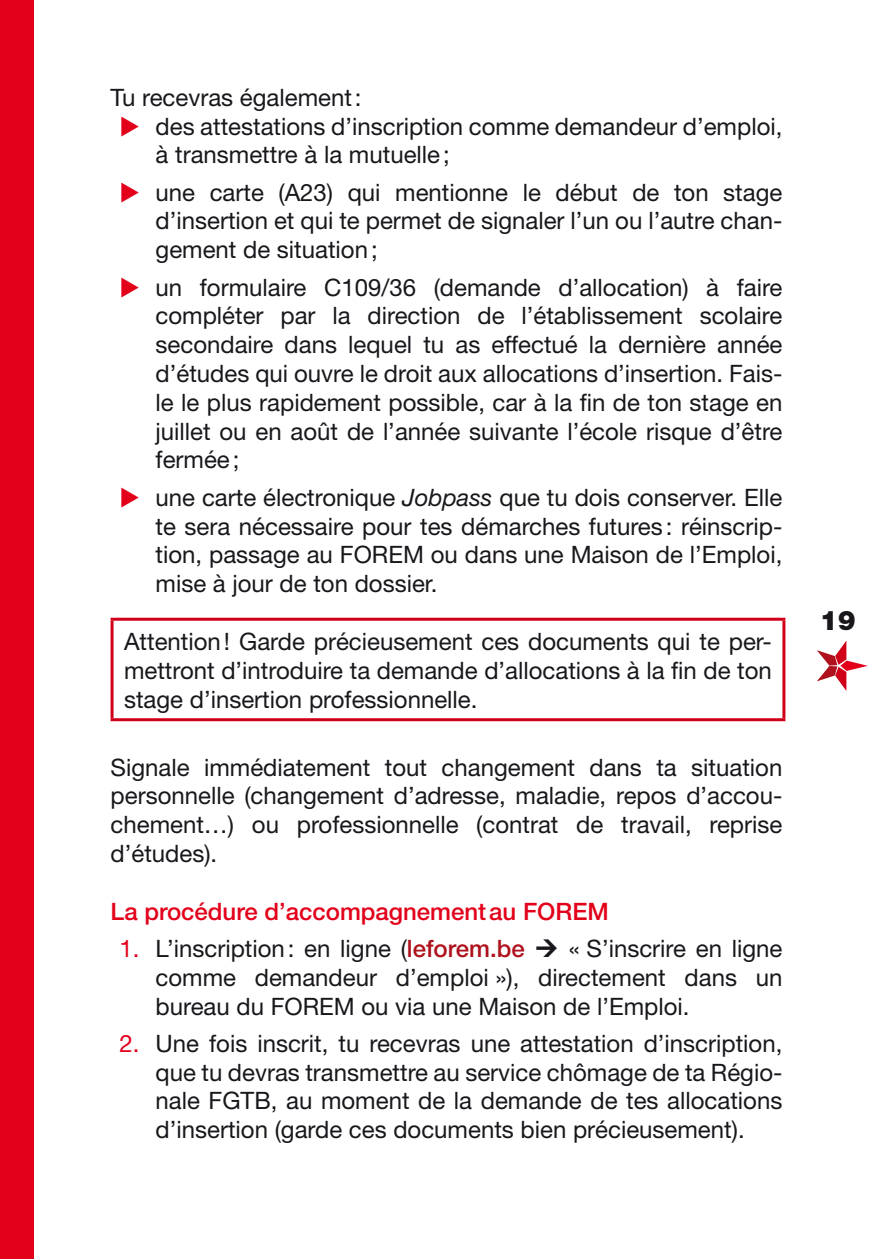
<style>
.page{position:relative;width:893px;height:1259px;background:#fff}
.page>*{position:absolute;margin:0;border:0;box-sizing:border-box;transform-origin:0 0}
.t1{font:900 27px "Helvetica Neue";color:#1a171c}
.Standard_FGTB{font:24px/28.8px "Helvetica Neue";color:#1a171c;text-align:justify}
.ss-Titre_2{font:500 24px "Helvetica Neue";color:#e2001a}
.s1{font-style:italic}
.s2{color:#e2001a}
.s3{font-weight:500;color:#af111d}
</style>
<div class="page">
<svg style="left:817px;top:640px;width:51px;height:51px"></svg>
<div style="left:0;top:0;width:34px;height:1259px;background:#e2001a"></div>
<hr style="left:111px;top:618px;width:674px;height:3px;background:#d10019">
<hr style="left:111px;top:621px;width:3px;height:97px;background:#d10019">
<hr style="left:782px;top:621px;width:3px;height:97px;background:#d10019">
<hr style="left:111px;top:718px;width:674px;height:3px;background:#d10019">
<p class="Standard_FGTB" style="left:111px;top:82px;width:253px">Tu recevras également:</p>
<p class="Standard_FGTB" style="left:156px;top:111px;width:628px">des attestations d’inscription comme demandeur d’emploi, à transmettre à la mutuelle;</p>
<p class="Standard_FGTB" style="left:156px;top:177px;width:628px">une carte (A23) qui mentionne le début de ton stage d’insertion et qui te permet de signaler l’un ou l’autre chan&shy;gement de situation;</p>
<p class="Standard_FGTB" style="left:156px;top:272px;width:628px">un formulaire C109/36 (demande d’allocation) à faire compléter par la direction de l’établissement scolaire secondaire dans lequel tu as effectué la dernière année d’études qui ouvre le droit aux allocations d’insertion. Fais&shy;le le plus rapidement possible, car à la fin de ton stage en juillet ou en août de l’année suivante l’école risque d’être fermée;</p>
<p class="Standard_FGTB" style="left:156px;top:482px;width:628px">une carte électronique <span class="s1">Jobpass</span> que tu dois conserver. Elle te sera nécessaire pour tes démarches futures : réinscrip&shy;tion, passage au FOREM ou dans une Maison de l’Emploi, mise à jour de ton dossier.</p>
<p class="Standard_FGTB" style="left:124px;top:627px;width:649px">Attention! Garde précieusement ces documents qui te per&shy;mettront d’introduire ta demande d’allocations à la fin de ton stage d’insertion professionnelle.</p>
<p class="Standard_FGTB" style="left:111px;top:752px;width:673px">Signale immédiatement tout changement dans ta situation personnelle (changement d’adresse, maladie, repos d’accou&shy;chement…) ou professionnelle (contrat de travail, reprise d’études).</p>
<p class="ss-Titre_2" style="left:111px;top:896px;width:500px">La procédure d’accompagnementau FOREM</p>
<p class="Standard_FGTB" style="left:120px;top:933px;width:407px"><span class="s2">1.</span> L’inscription: en ligne (<span class="s3">leforem.be</span></p>
<p class="Standard_FGTB" style="left:156px;top:933px;width:628px;text-indent:413px">« S’inscrire en ligne comme demandeur d’emploi »), directement dans un bureau du FOREM ou via une Maison de l’Emploi.</p>
<p class="Standard_FGTB" style="left:156px;top:1028px;width:628px;text-indent:-36px"><span class="s2">2.</span> Une fois inscrit, tu recevras une attestation d’inscription, que tu devras transmettre au service chômage de ta Régio&shy;nale FGTB, au moment de la demande de tes allocations d’insertion (garde ces documents bien précieusement).</p>
<p class="t1" style="left:820px;top:604px;width:38px">19</p>
</div>
